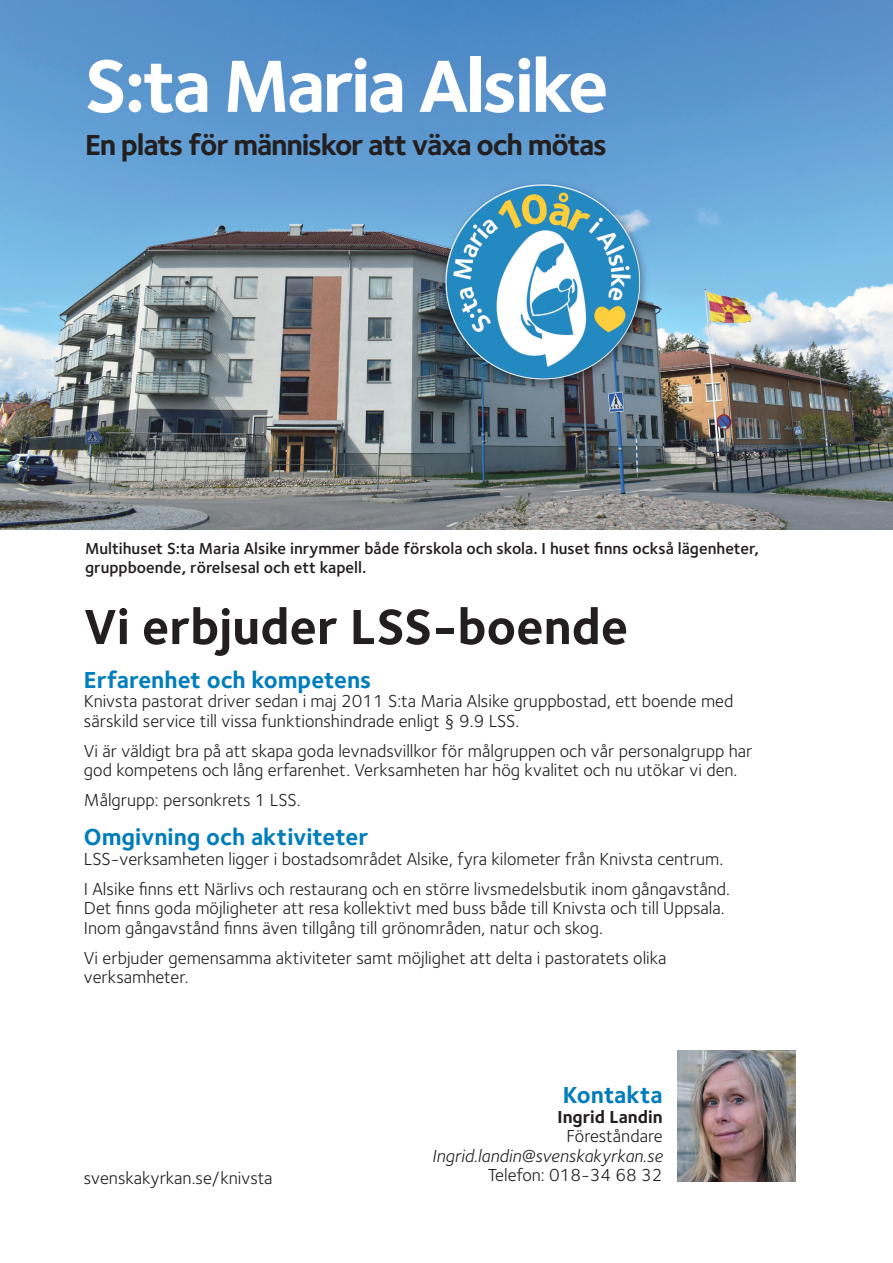
<style>
.page{position:relative;width:893px;height:1263px;background:#fff}
.page>*{position:absolute;margin:0;border:0;box-sizing:border-box;transform-origin:0 0}
.t1{font:700 76.5px "Foundry Sterling";letter-spacing:-.04em;color:#fff}
.t2{font:700 51px "Foundry Sterling";color:#231f20}
.t3{font:700 30px "Foundry Sterling";letter-spacing:-.04em;color:#231f20}
.t4{font:700 24px "Foundry Sterling";color:#007dbb}
.t5{font:18px/19.5px "Foundry Sterling";color:#231f20}
.t6{font:italic 18px "Foundry Sterling";color:#231f20}
.t7{font:700 18px "Foundry Sterling";color:#231f20}
.t8{font:600 16.5px/19.5px "Foundry Sterling";color:#231f20}
</style>
<div class="page">
<img style="left:0;top:0;width:893px;height:529px">
<img style="left:677px;top:1050px;width:118px;height:132px">
<h1 class="t1" style="left:85px;top:40px;width:525px">S:ta Maria Alsike</h1>
<h3 class="t3" style="left:85px;top:127px;width:524px">En plats för människor att växa och mötas</h3>
<p class="t8" style="left:85px;top:538px;width:675px">Multihuset S:ta Maria Alsike inrymmer både förskola och skola. I huset finns också lägenheter, gruppboende, rörelsesal och ett kapell.</p>
<h2 class="t2" style="left:84px;top:596px;width:546px">Vi erbjuder LSS-boende</h2>
<h3 class="t4" style="left:84px;top:665px;width:289px">Erfarenhet och kompetens</h3>
<p class="t5" style="left:84px;top:691px;width:651px">Knivsta pastorat driver sedan i maj 2011 S:ta Maria Alsike gruppbostad, ett boende med särskild service till vissa funktionshindrade enligt § 9.9 LSS.</p>
<p class="t5" style="left:84px;top:741px;width:670px">Vi är väldigt bra på att skapa goda levnadsvillkor för målgruppen och vår personalgrupp har god kompetens och lång erfarenhet. Verksamheten har hög kvalitet och nu utökar vi den.</p>
<p class="t5" style="left:84px;top:790px;width:218px">Målgrupp: personkrets 1 LSS.</p>
<h3 class="t4" style="left:84px;top:823px;width:286px">Omgivning och aktiviteter</h3>
<p class="t5" style="left:84px;top:843px;width:648px;line-height:30px">LSS-verksamheten ligger i bostadsområdet Alsike, fyra kilometer från Knivsta centrum.<br>I Alsike finns ett Närlivs och restaurang och en större livsmedelsbutik inom gångavstånd.</p>
<p class="t5" style="left:84px;top:898px;width:642px">Det finns goda möjligheter att resa kollektivt med buss både till Knivsta och till Uppsala.<br>Inom gångavstånd finns även tillgång till grönområden, natur och skog.</p>
<p class="t5" style="left:84px;top:948px;width:584px">Vi erbjuder gemensamma aktiviteter samt möjlighet att delta i pastoratets olika verksamheter.</p>
<h3 class="t4" style="left:563px;top:1081px;width:101px">Kontakta</h3>
<p class="t7" style="left:558px;top:1106px;width:107px">Ingrid Landin</p>
<p class="t5" style="left:566px;top:1126px;width:98px">Föreståndare</p>
<p class="t6" style="left:432px;top:1145px;width:232px">Ingrid.landin@svenskakyrkan.se</p>
<p class="t5" style="left:84px;top:1168px;width:190px">svenskakyrkan.se/knivsta</p>
<p class="t5" style="left:488px;top:1165px;width:176px">Telefon: 018-34 68 32</p>
</div>
